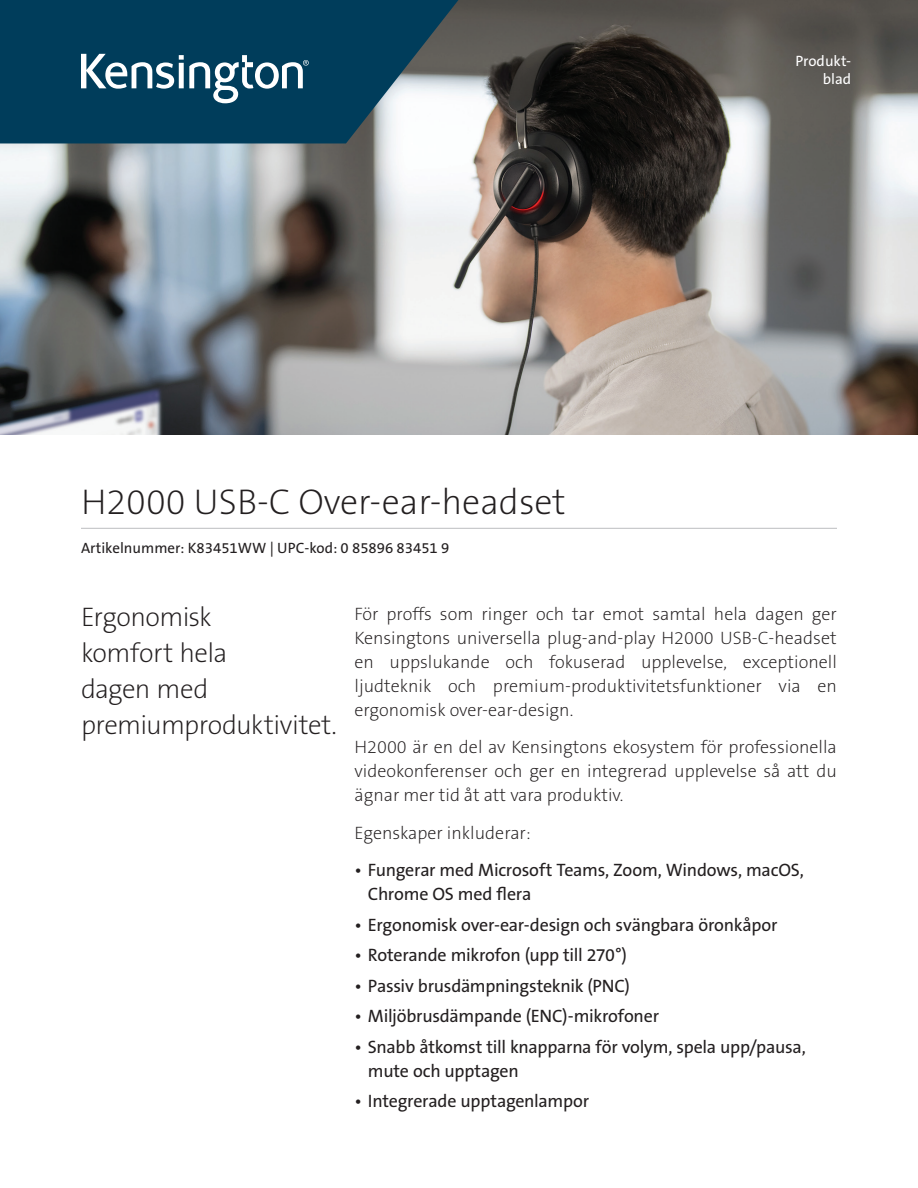
<style>
.page{position:relative;width:918px;height:1188px;background:#fff}
.page>*{position:absolute;margin:0;border:0;box-sizing:border-box;transform-origin:0 0}
.Product_Name{font:36px "The Sans KENSINGTON2 XL";color:#231f20}
.Product_Headline{font:27px/36px "The Sans KENSINGTON2 XL";letter-spacing:-.025em;color:#231f20}
.Body{font:18px/24px "The Sans KENSINGTON2 XL";color:#231f20;text-align:justify}
.Feature_Bullets{font:18px/24px "The Sans KENSINGTON5 Rg";letter-spacing:-.015em;color:#231f20}
.Part_No__UPC{font:15px "The Sans KENSINGTON5 Rg";color:#231f20}
.Filetype_Header{font:15px "The Sans KENSINGTON5 Rg";color:#fff}
</style>
<div class="page">
<img style="left:0;top:0;width:918px;height:434px">
<svg style="left:0;top:0;width:458px;height:143px;background:#1b4f69"></svg>
<svg style="left:81px;top:54px;width:228px;height:49px"></svg>
<hr style="left:81px;top:528px;width:756px;height:1px;background:#bcbdc0">
<h1 class="Product_Name" style="left:81px;top:483px;width:486px">H2000 USB-C Over-ear-headset</h1>
<h2 class="Part_No__UPC" style="left:81px;top:540px;width:370px">Artikelnummer: K83451WW | UPC-kod: 0 85896 83451 9</h2>
<p class="Filetype_Header" style="left:795px;top:53px;width:57px">Produkt-</p>
<p class="Filetype_Header" style="left:823px;top:71px;width:30px">blad</p>
<h3 class="Product_Headline" style="left:81px;top:600px;width:257px">Ergonomisk<br>komfort hela<br>dagen med premiumproduktivitet.</h3>
<p class="Body" style="left:354px;top:602px;width:484px">För proffs som ringer och tar emot samtal hela dagen ger Kensingtons universella plug-and-play H2000 USB-C-headset en uppslukande och fokuserad upplevelse, exceptionell ljudteknik och premium-produktivitetsfunktioner via en ergonomisk over-ear-design.</p>
<p class="Body" style="left:354px;top:736px;width:484px">H2000 är en del av Kensingtons ekosystem för professionella videokonferenser och ger en integrerad upplevelse så att du ägnar mer tid åt att vara produktiv.</p>
<p class="Body" style="left:354px;top:821px;width:178px">Egenskaper inkluderar:</p>
<p class="Feature_Bullets" style="left:368px;top:859px;width:438px;text-indent:-14px">• Fungerar med Microsoft Teams, Zoom, Windows, macOS,<br>Chrome OS med flera</p>
<p class="Feature_Bullets" style="left:354px;top:913px;width:424px">• Ergonomisk over-ear-design och svängbara öronkåpor</p>
<p class="Feature_Bullets" style="left:354px;top:944px;width:274px">• Roterande mikrofon (upp till 270°)</p>
<p class="Feature_Bullets" style="left:354px;top:974px;width:277px">• Passiv brusdämpningsteknik (PNC)</p>
<p class="Feature_Bullets" style="left:354px;top:1005px;width:306px">• Miljöbrusdämpande (ENC)-mikrofoner</p>
<p class="Feature_Bullets" style="left:368px;top:1035px;width:439px;text-indent:-14px">• Snabb åtkomst till knapparna för volym, spela upp/pausa, mute och upptagen</p>
<p class="Feature_Bullets" style="left:354px;top:1089px;width:236px">• Integrerade upptagenlampor</p>
</div>
